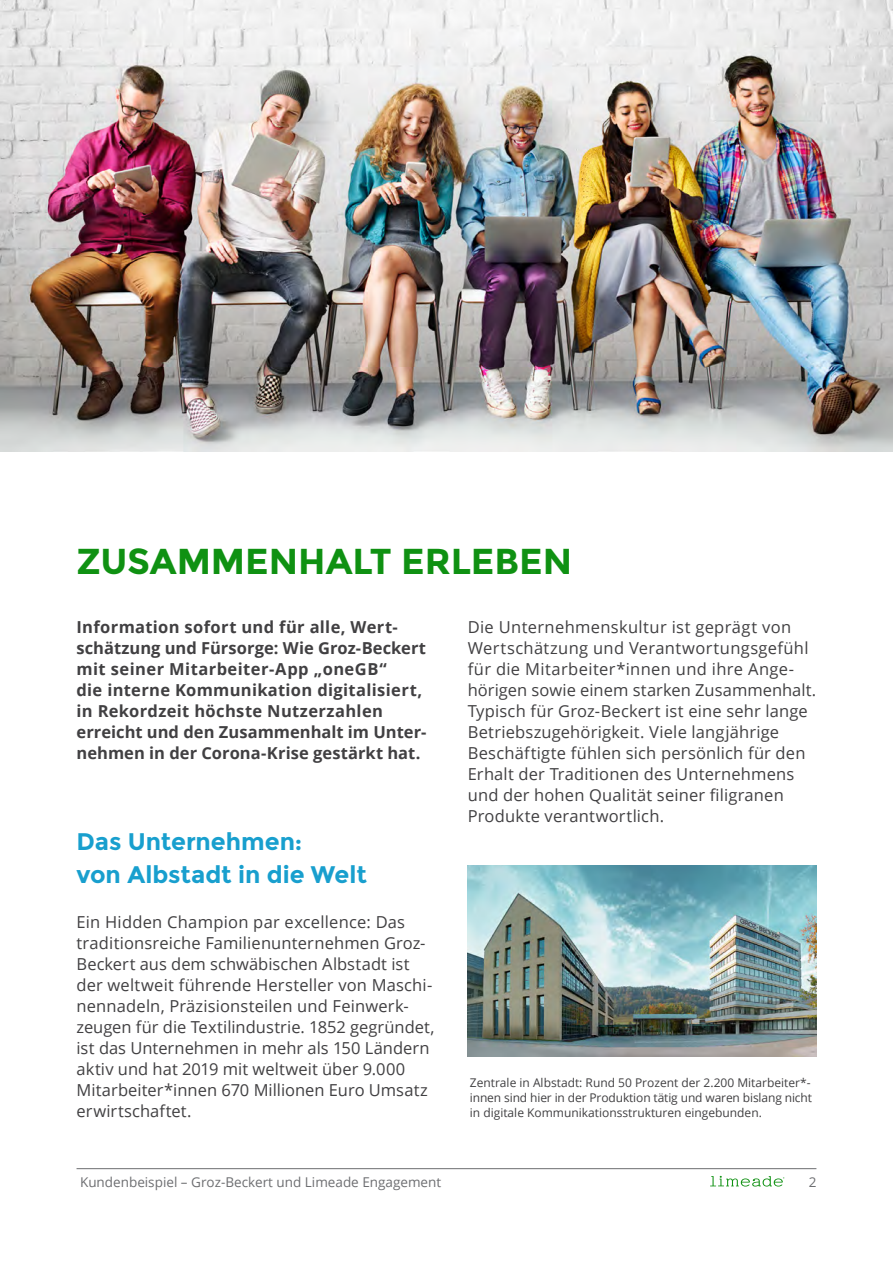
<style>
.page{position:relative;width:893px;height:1263px;background:#fff}
.page>*{position:absolute;margin:0;border:0;box-sizing:border-box;transform-origin:0 0}
.t1{font:700 36px "Montserrat";color:#0f9112}
.t2{font:700 24px/33px "Montserrat";color:#189fce}
.t3{font:16.5px/21px "Open Sans";letter-spacing:.01em;color:#414042}
.t4{font:700 16.5px/21px "Open Sans";letter-spacing:.02em;color:#414042}
.t5{font:13.5px "Open Sans";color:#6d6e71}
.t6{font:12px/15px "Open Sans";color:#414042}
</style>
<div class="page">
<svg style="left:710px;top:1176px;width:74px;height:10px"></svg>
<hr style="left:77px;top:1168px;width:739px;height:1px;background:#6d6e71">
<img style="left:468px;top:865px;width:348px;height:191px">
<img style="left:0;top:0;width:893px;height:451px">
<h1 class="t1" style="left:77px;top:540px;width:497px">ZUSAMMENHALT ERLEBEN</h1>
<p class="t4" style="left:77px;top:616px;width:351px">Information sofort und für alle, Wert&shy;schätzung und Fürsorge: Wie Groz-Beckert mit seiner Mitarbeiter-App „oneGB“<br>die interne Kommunikation digitalisiert, in Rekordzeit höchste Nutzerzahlen erreicht und den Zusammenhalt im Unter&shy;nehmen in der Corona-Krise gestärkt hat.</p>
<h2 class="t2" style="left:77px;top:825px;width:292px">Das Unternehmen:<br>von Albstadt in die Welt</h2>
<p class="t3" style="left:77px;top:911px;width:360px">Ein Hidden Champion par excellence: Das traditionsreiche Familienunternehmen Groz-Beckert aus dem schwäbischen Albstadt ist der weltweit führende Hersteller von Maschi&shy;nennadeln, Präzisionsteilen und Feinwerk&shy;zeugen für die Textilindustrie. 1852 gegründet, ist das Unternehmen in mehr als 150 Ländern aktiv und hat 2019 mit weltweit über 9.000<br>Mitarbeiter*innen 670 Millionen Euro Umsatz erwirtschaftet.</p>
<p class="t3" style="left:468px;top:616px;width:350px">Die Unternehmenskultur ist geprägt von Wertschätzung und Verantwortungsgefühl für die Mitarbeiter*innen und ihre Ange&shy;hörigen sowie einem starken Zusammenhalt.<br>Typisch für Groz-Beckert ist eine sehr lange Betriebszugehörigkeit. Viele langjährige Beschäftigte fühlen sich persönlich für den Erhalt der Traditionen des Unternehmens und der hohen Qualität seiner filigranen Produkte verantwortlich.</p>
<p class="t6" style="left:470px;top:1075px;width:344px">Zentrale in Albstadt: Rund 50 Prozent der 2.200 Mitarbeiter*- innen sind hier in der Produktion tätig und waren bislang nicht in digitale Kommunikationsstrukturen eingebunden.</p>
<p class="t5" style="left:80px;top:1173px;width:363px">Kundenbeispiel – Groz-Beckert und Limeade Engagement</p>
<p class="t5" style="left:809px;top:1173px;width:9px">2</p>
</div>
